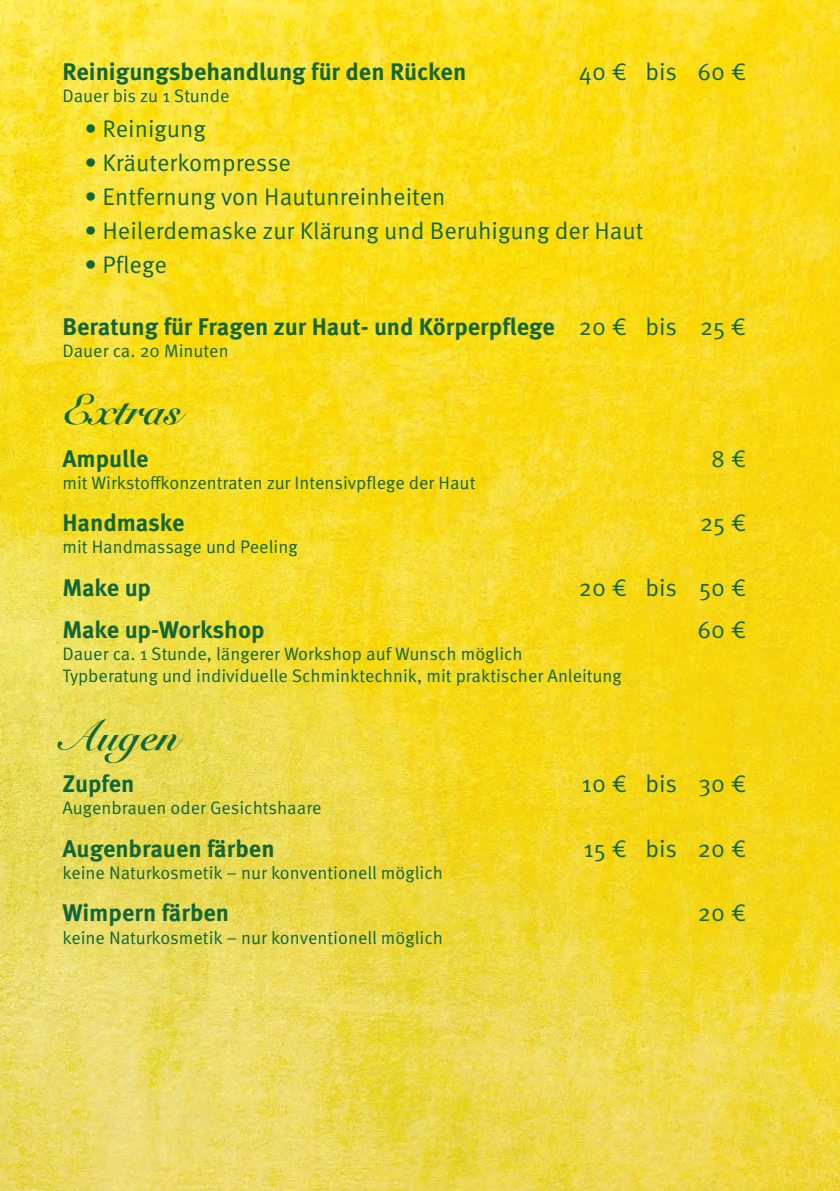
<style>
.page{position:relative;width:840px;height:1191px;background:#fff}
.page>*{position:absolute;margin:0;border:0;box-sizing:border-box;transform-origin:0 0}
.Kategorie{font:42px "Snell Roundhand Bold Script";color:#126637}
.Erläuterung{font:42px "Snell Roundhand Bold Script";color:#126637}
.Liste{font:24px "Meta Pro Norm";color:#126637}
.Produkt{font:700 24px "Meta Pro";color:#126637}
.Text{font:700 24px "Meta Pro";color:#126637}
.Text-2{font:24px "Meta Pro Norm";letter-spacing:-.005em;color:#126637}
.Produkt-2{font:24px "Meta Pro Norm";letter-spacing:-.005em;color:#126637}
.Erläuterung-2{font:18px "Meta Pro Norm";color:#126637}
.s1{font-family:"Meta Pro Norm";font-weight:400}
</style>
<div class="page">
<img style="left:0;top:0;width:839px;height:1191px">
<p class="Produkt" style="left:62px;top:53px;width:405px">Reinigungsbehandlung für den Rücken</p>
<p class="Produkt-2" style="left:578px;top:54px;width:169px">40 € bis 60 €</p>
<p class="Erläuterung-2" style="left:62px;top:83px;width:168px">Dauer bis zu 1 Stunde</p>
<p class="Liste" style="left:84px;top:110px;width:123px">• Reinigung</p>
<p class="Liste" style="left:84px;top:144px;width:208px">• Kräuterkompresse</p>
<p class="Liste" style="left:84px;top:178px;width:362px">• Entfernung von Hautunreinheiten</p>
<p class="Liste" style="left:84px;top:212px;width:560px">• Heilerdemaske zur Klärung und Beruhigung der Haut</p>
<p class="Liste" style="left:84px;top:246px;width:84px">• Pflege</p>
<p class="Produkt" style="left:62px;top:308px;width:685px">Beratung für Fragen zur Haut- und Körperpflege <span class="s1">20 € bis 25 €</span></p>
<p class="Erläuterung-2" style="left:62px;top:337px;width:168px">Dauer ca. 20 Minuten</p>
<p class="Kategorie" style="left:62px;top:385px;width:121px">Extras</p>
<p class="Text" style="left:62px;top:440px;width:87px">Ampulle</p>
<p class="Text-2" style="left:710px;top:440px;width:37px">8 €</p>
<p class="Erläuterung-2" style="left:62px;top:469px;width:414px">mit Wirkstoffkonzentraten zur Intensivpflege der Haut</p>
<p class="Text" style="left:62px;top:504px;width:124px">Handmaske</p>
<p class="Text-2" style="left:699px;top:505px;width:48px">25 €</p>
<p class="Erläuterung-2" style="left:62px;top:533px;width:237px">mit Handmassage und Peeling</p>
<p class="Text" style="left:62px;top:569px;width:90px">Make up</p>
<p class="Text-2" style="left:578px;top:569px;width:169px">20 € bis 50 €</p>
<p class="Text" style="left:62px;top:611px;width:203px">Make up-Workshop</p>
<p class="Text-2" style="left:697px;top:612px;width:50px">60 €</p>
<p class="Erläuterung-2" style="left:62px;top:640px;width:461px">Dauer ca. 1 Stunde, längerer Workshop auf Wunsch möglich</p>
<p class="Erläuterung-2" style="left:62px;top:662px;width:560px">Typberatung und individuelle Schminktechnik, mit praktischer Anleitung</p>
<p class="Erläuterung" style="left:62px;top:710px;width:117px">Augen</p>
<p class="Text" style="left:62px;top:765px;width:74px">Zupfen</p>
<p class="Text-2" style="left:581px;top:766px;width:166px">10 € bis 30 €</p>
<p class="Erläuterung-2" style="left:62px;top:794px;width:260px">Augenbrauen oder Gesichtshaare</p>
<p class="Text" style="left:62px;top:830px;width:213px">Augenbrauen färben</p>
<p class="Text-2" style="left:583px;top:830px;width:164px">15 € bis 20 €</p>
<p class="Erläuterung-2" style="left:62px;top:859px;width:382px">keine Naturkosmetik – nur konventionell möglich</p>
<p class="Text" style="left:62px;top:894px;width:168px">Wimpern färben</p>
<p class="Text-2" style="left:697px;top:895px;width:50px">20 €</p>
<p class="Erläuterung-2" style="left:62px;top:923px;width:382px">keine Naturkosmetik – nur konventionell möglich</p>
</div>
